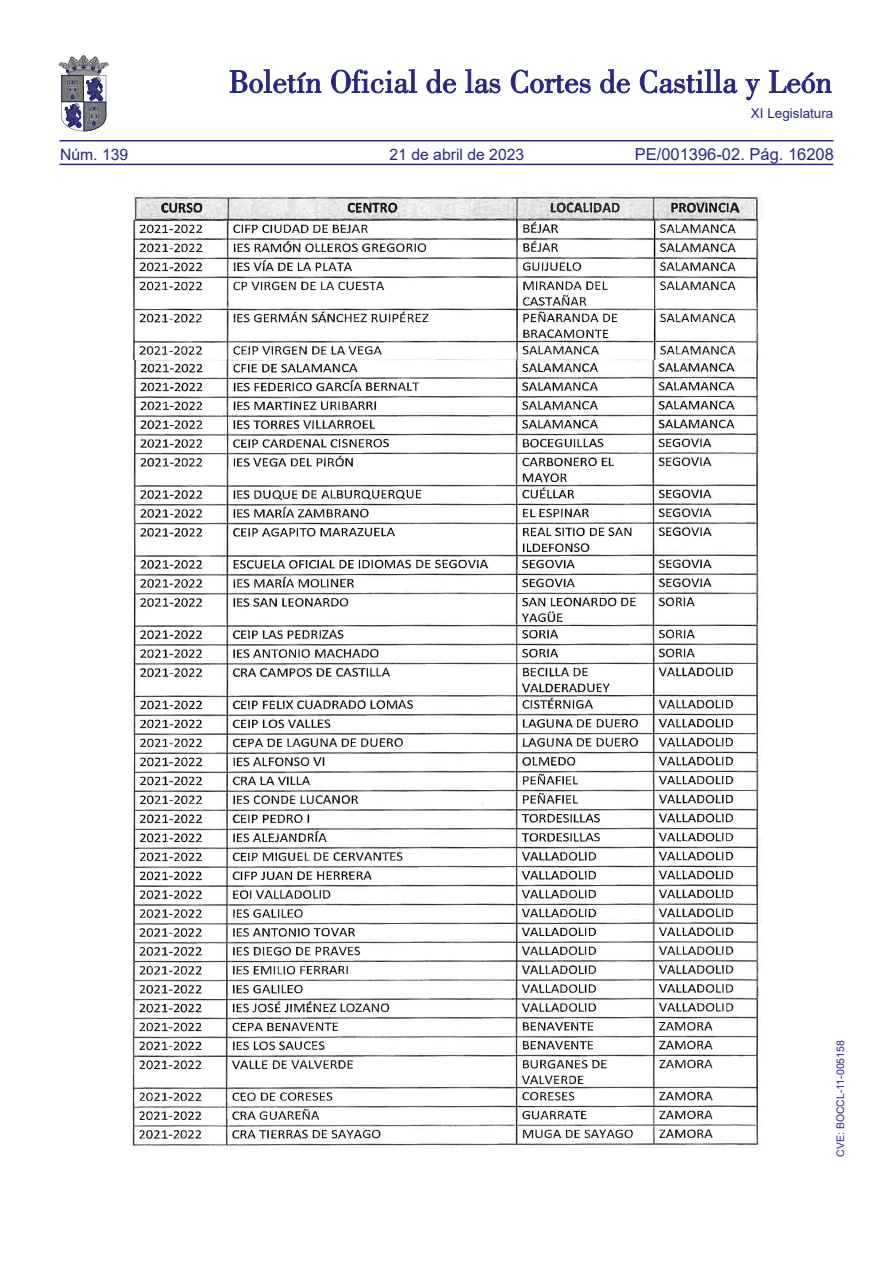
<style>
.page{position:relative;width:893px;height:1263px;background:#fff}
.page>*{position:absolute;margin:0;border:0;box-sizing:border-box;transform-origin:0 0}
.t1{font:16.5px "Arial";color:#292780}
.t2{font:15.75px "Arial";color:#292780}
.t3{font:13.5px "Arial";color:#292780}
.t4{font:10.5px "Arial";color:#292780}
</style>
<div class="page">
<hr style="left:60px;top:164px;width:773px;height:1px;background:#292780">
<hr style="left:60px;top:140px;width:773px;height:1px;background:#292780">
<svg style="left:230px;top:69px;width:91px;height:24px"></svg>
<svg style="left:331px;top:69px;width:86px;height:24px"></svg>
<svg style="left:426px;top:69px;width:30px;height:24px"></svg>
<svg style="left:465px;top:69px;width:35px;height:24px"></svg>
<svg style="left:511px;top:70px;width:80px;height:23px"></svg>
<svg style="left:600px;top:69px;width:30px;height:24px"></svg>
<svg style="left:640px;top:69px;width:97px;height:24px"></svg>
<svg style="left:745px;top:79px;width:15px;height:21px"></svg>
<svg style="left:769px;top:70px;width:62px;height:23px"></svg>
<svg style="left:59px;top:55px;width:49px;height:76px"></svg>
<img style="left:133px;top:192px;width:630px;height:169px">
<img style="left:130px;top:361px;width:632px;height:787px">
<p class="t3" style="left:751px;top:104px;width:84px">XI Legislatura</p>
<p class="t2" style="left:60px;top:143px;width:70px">Núm. 139</p>
<p class="t2" style="left:389px;top:143px;width:136px">21 de abril de 2023</p>
<p class="t1" style="left:635px;top:143px;width:201px">PE/001396-02. Pág. 16208</p>
<p class="t4" style="left:833px;top:1157px;width:118px;rotate:-90deg">CVE: BOCCL-11-005158</p>
</div>
